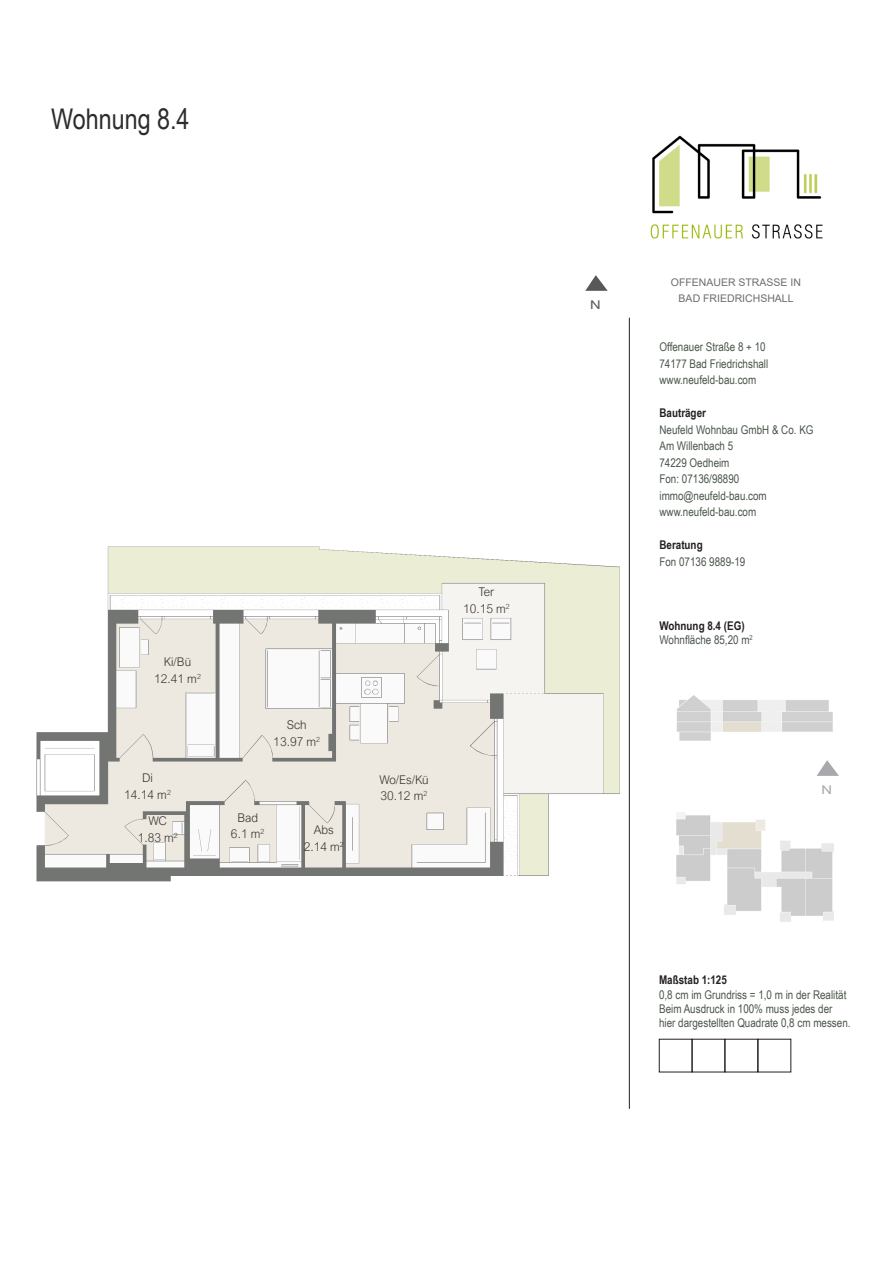
<style>
.page{position:relative;width:893px;height:1263px;background:#fff}
.page>*{position:absolute;margin:0;border:0;box-sizing:border-box;transform-origin:0 0}
.t1{font:28.5px "Arial Narrow";color:#2c2c2c}
.t2{font:12px "Arial Narrow";color:#4a554a}
.t3{font:300 12px "Arial Nova";color:#3b3532}
.t4{font:700 12px "Arial Narrow";color:#231f20}
.t5{font:12px "Arial Narrow";color:#57585a;scale:1.5 1}
.t6{font:12px "Arial Narrow";color:#a8a9ad;scale:1.5 1}
.t7{font:10.5px "Arial";color:#6c6d70}
</style>
<div class="page">
<hr style="left:629px;top:318px;width:1px;height:791px;background:#231f20">
<img style="left:650px;top:135px;width:173px;height:104px">
<svg style="left:585px;top:275px;width:23px;height:16px"></svg>
<svg style="left:817px;top:760px;width:22px;height:16px"></svg>
<img style="left:676px;top:812px;width:158px;height:109px">
<img style="left:677px;top:695px;width:156px;height:46px">
<img style="left:36px;top:546px;width:584px;height:336px">
<div style="left:692px;top:1039px;width:33px;height:33px;border:1px solid #231f20"></div>
<p class="t1" style="left:51px;top:98px;width:140px">Wohnung 8.4</p>
<p class="t3" style="left:164px;top:655px;width:29px">Ki/Bü</p>
<p class="t3" style="left:154px;top:672px;width:48px">12.41 m<sup>2</sup></p>
<p class="t3" style="left:142px;top:771px;width:12px">Di</p>
<p class="t3" style="left:124px;top:788px;width:48px">14.14 m<sup>2</sup></p>
<p class="t3" style="left:148px;top:814px;width:20px">WC</p>
<p class="t3" style="left:138px;top:830px;width:42px">1.83 m<sup>2</sup></p>
<p class="t3" style="left:287px;top:718px;width:21px">Sch</p>
<p class="t3" style="left:273px;top:735px;width:48px">13.97 m<sup>2</sup></p>
<p class="t3" style="left:237px;top:810px;width:22px">Bad</p>
<p class="t3" style="left:231px;top:827px;width:35px">6.1 m<sup>2</sup></p>
<p class="t3" style="left:314px;top:823px;width:22px">Abs</p>
<p class="t3" style="left:304px;top:840px;width:42px">2.14 m<sup>2</sup></p>
<p class="t3" style="left:379px;top:772px;width:51px">Wo/Es/Kü</p>
<p class="t3" style="left:381px;top:789px;width:48px">30.12 m<sup>2</sup></p>
<p class="t3" style="left:479px;top:585px;width:17px">Ter</p>
<p class="t3" style="left:463px;top:602px;width:48px">10.15 m<sup>2</sup></p>
<p class="t5" style="left:590px;top:296px;width:9px">N</p>
<p class="t7" style="left:671px;top:275px;width:132px">OFFENAUER STRASSE IN</p>
<p class="t7" style="left:679px;top:291px;width:116px">BAD FRIEDRICHSHALL</p>
<p class="t2" style="left:659px;top:338px;width:108px">Offenauer Straße 8 + 10</p>
<p class="t2" style="left:659px;top:354px;width:110px">74177 Bad Friedrichshall</p>
<p class="t2" style="left:659px;top:371px;width:98px">www.neufeld-bau.com</p>
<p class="t4" style="left:659px;top:404px;width:48px">Bauträger</p>
<p class="t2" style="left:659px;top:420px;width:156px">Neufeld Wohnbau GmbH &amp; Co. KG</p>
<p class="t2" style="left:659px;top:437px;width:75px">Am Willenbach 5</p>
<p class="t2" style="left:659px;top:453px;width:72px">74229 Oedheim</p>
<p class="t2" style="left:659px;top:470px;width:81px">Fon: 07136/98890</p>
<p class="t2" style="left:659px;top:486px;width:109px">immo@neufeld-bau.com</p>
<p class="t2" style="left:659px;top:503px;width:98px">www.neufeld-bau.com</p>
<p class="t4" style="left:659px;top:536px;width:45px">Beratung</p>
<p class="t2" style="left:659px;top:552px;width:87px">Fon 07136 9889-19</p>
<p class="t4" style="left:659px;top:616px;width:87px">Wohnung 8.4 (EG)</p>
<p class="t2" style="left:659px;top:631px;width:95px">Wohnfläche 85,20 m<sup>2</sup></p>
<p class="t6" style="left:821px;top:781px;width:9px">N</p>
<p class="t4" style="left:659px;top:971px;width:69px">Maßstab 1:125</p>
<p class="t2" style="left:659px;top:986px;width:189px">0,8 cm im Grundriss = 1,0 m in der Realität</p>
<p class="t2" style="left:659px;top:1000px;width:175px">Beim Ausdruck in 100% muss jedes der</p>
<p class="t2" style="left:659px;top:1014px;width:193px">hier dargestellten Quadrate 0,8 cm messen.</p>
</div>
